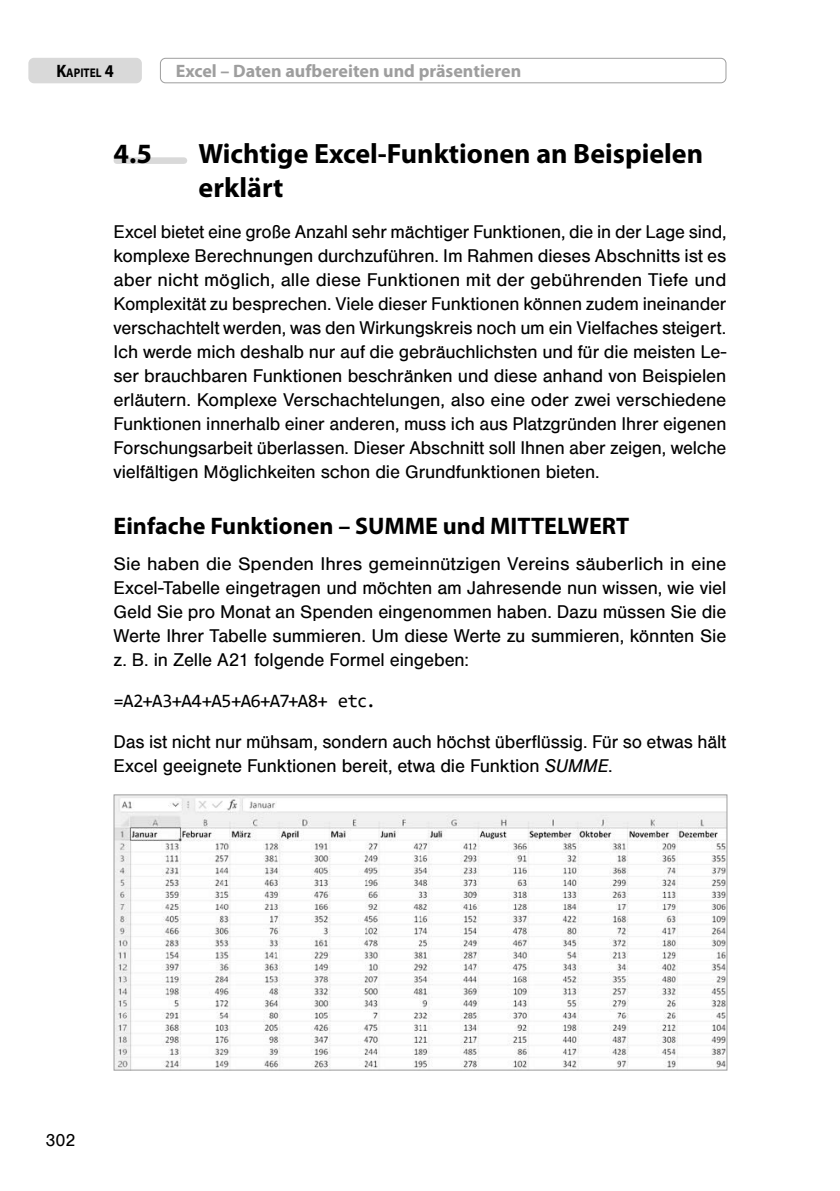
<style>
.page{position:relative;width:840px;height:1191px;background:#fff}
.page>*{position:absolute;margin:0;border:0;box-sizing:border-box;transform-origin:0 0}
.t1{font:700 28px/34px "Myriad Pro";color:#000}
.t2{font:700 24px "Myriad Pro";color:#000}
.t3{font:19px/24px "Sans";letter-spacing:-.01em;color:#000;text-align:justify}
.t4{font:19px "Consolas";letter-spacing:-.03em;color:#000}
.t5{font:700 18px "Myriad Pro";color:#9e9e9e}
.t6{font:18px "Sans";color:#000}
.t7{font:700 12.6px "Myriad Pro";color:#000;scale:.9 1}
.s1{font-size:18px}
.s2{font-style:italic}
</style>
<div class="page">
<div style="left:28px;top:58px;width:114px;height:25px;background:#d9d9d9;border-radius:6px"></div>
<div style="left:160px;top:58px;width:566px;height:25px;border:1px solid #9e9e9e;border-radius:5px"></div>
<div style="left:117px;top:157px;width:67px;height:7px;background:#d9d9d9"></div>
<img style="left:115px;top:796px;width:610px;height:272px">
<div style="left:113px;top:794px;width:614px;height:276px;border:1px solid #9e9e9e"></div>
<p class="t7" style="left:56px;top:65px;width:65px"><span class="s1">K</span>apitel <span class="s1">4</span></p>
<p class="t5" style="left:176px;top:59px;width:346px">Excel – Daten aufbereiten und präsentieren</p>
<h1 class="t1" style="left:113px;top:135px;width:40px">4.5</h1>
<h1 class="t1" style="left:198px;top:135px;width:505px">Wichtige Excel-Funktionen an Beispielen erklärt</h1>
<p class="t3" style="left:113px;top:220px;width:614px">Excel bietet eine große Anzahl sehr mächtiger Funktionen, die in der Lage sind, komplexe Berechnungen durchzuführen. Im Rahmen dieses Abschnitts ist es aber nicht möglich, alle diese Funktionen mit der gebührenden Tiefe und Komplexität zu besprechen. Viele dieser Funktionen können zudem ineinander verschachtelt werden, was den Wirkungskreis noch um ein Vielfaches steigert.<br>Ich werde mich deshalb nur auf die gebräuchlichsten und für die meisten Le&shy;ser brauchbaren Funktionen beschränken und diese anhand von Beispielen erläutern. Komplexe Verschachtelungen, also eine oder zwei verschiedene Funktionen innerhalb einer anderen, muss ich aus Platzgründen Ihrer eigenen Forschungsarbeit überlassen. Dieser Abschnitt soll Ihnen aber zeigen, welche vielfältigen Möglichkeiten schon die Grundfunktionen bieten.</p>
<p class="t2" style="left:113px;top:510px;width:517px">Einfache Funktionen – SUMME und MITTELWERT</p>
<p class="t3" style="left:113px;top:551px;width:614px">Sie haben die Spenden Ihres gemeinnützigen Vereins säuberlich in eine Excel-Tabelle eingetragen und möchten am Jahresende nun wissen, wie viel Geld Sie pro Monat an Spenden eingenommen haben. Dazu müssen Sie die Werte Ihrer Tabelle summieren. Um diese Werte zu summieren, könnten Sie z. B. in Zelle A21 folgende Formel eingeben:</p>
<p class="t4" style="left:113px;top:687px;width:264px">=A2+A3+A4+A5+A6+A7+A8+ etc.</p>
<p class="t3" style="left:113px;top:729px;width:614px">Das ist nicht nur mühsam, sondern auch höchst überflüssig. Für so etwas hält<br>Excel geeignete Funktionen bereit, etwa die Funktion <span class="s2">SUMME</span>.</p>
<p class="t6" style="left:45px;top:1130px;width:32px">302</p>
</div>
